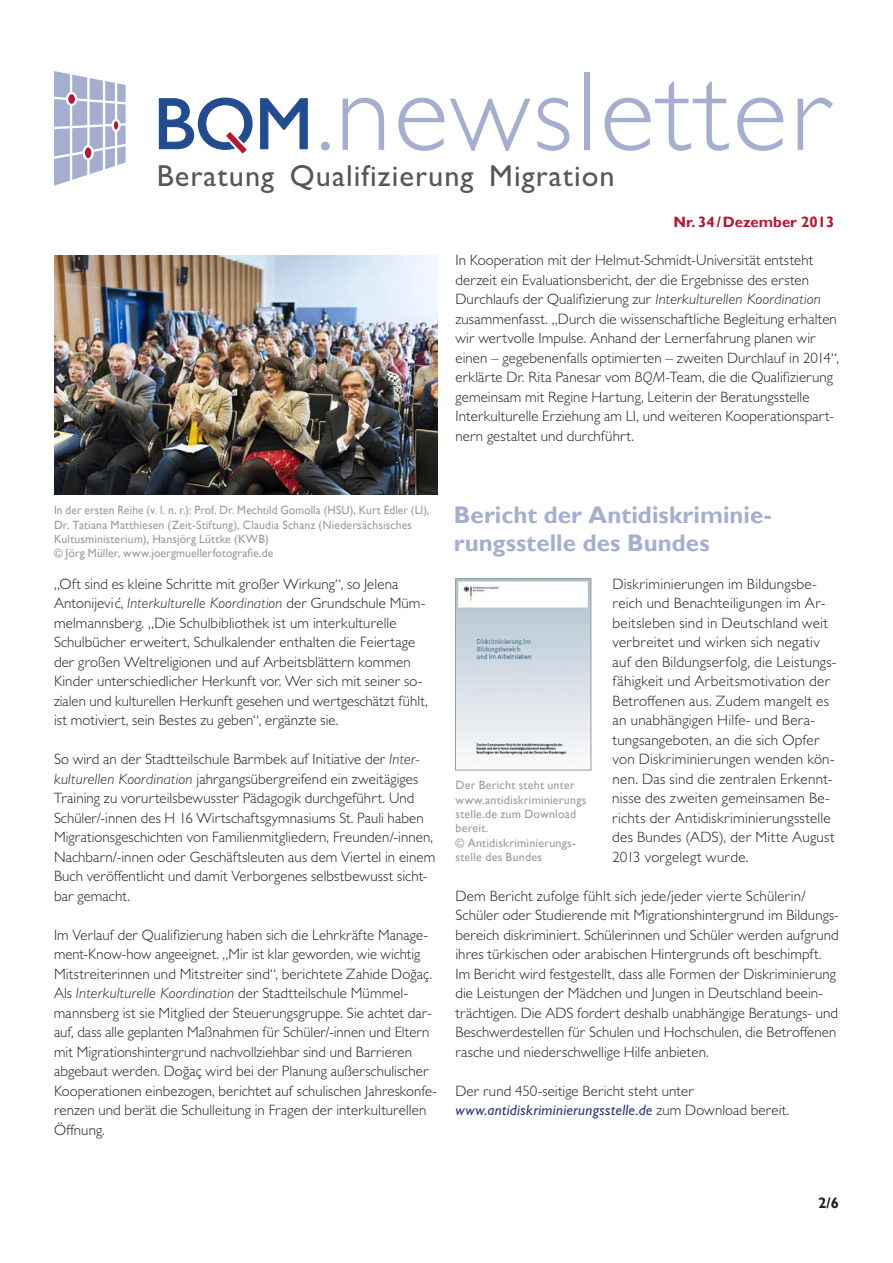
<style>
.page{position:relative;width:893px;height:1263px;background:#fff}
.page>*{position:absolute;margin:0;border:0;box-sizing:border-box;transform-origin:0 0}
.t1{font:300 113.85px "Gill Sans MT Std";letter-spacing:.025em;color:#a4aecf}
.t2{font:30.3px "Gill Sans";letter-spacing:.035em;color:#575757}
.t3{font:700 24px/28.5px "Gill Sans";color:#a4aecf}
.t4{font:300 15px/19.5px "Gill Sans MT Pro Cyr";letter-spacing:.005em;color:#222220}
.t5{font:700 15px "Gill Sans";color:#b61632}
.t6{font:700 15px "Gill Sans";color:#222220}
.t7{font:12px/14.4px "Gill Sans";letter-spacing:.015em;color:#9b9b9b;scale:.95 1}
.t8{font:12px/14.4px "Gill Sans";letter-spacing:.015em;color:#9b9b9b}
.s1{font-weight:500;font-size:75.15px}
.s2{font-style:italic}
.s3{font-weight:500;font-style:italic;color:#2f3880}
</style>
<div class="page">
<svg style="left:158px;top:97px;width:95px;height:57px"></svg>
<svg style="left:260px;top:98px;width:48px;height:52px"></svg>
<svg style="left:54px;top:71px;width:72px;height:115px"></svg>
<img style="left:54px;top:255px;width:383px;height:240px">
<img style="left:457px;top:580px;width:132px;height:178px">
<div style="left:455px;top:578px;width:136px;height:192px;border:1px solid #9b9b9b"></div>
<h1 class="t1" style="left:317px;top:43px;width:517px"><span class="s1">.</span>newsletter</h1>
<h2 class="t2" style="left:157px;top:158px;width:460px">Beratung Qualifizierung Migration</h2>
<p class="t5" style="left:674px;top:213px;width:162px">Nr. 34/Dezember 2013</p>
<p class="t4" style="left:455px;top:250px;width:385px">In Kooperation mit der Helmut-Schmidt-Universität entsteht derzeit ein Evaluationsbericht, der die Ergebnisse des ersten Durchlaufs der Qualifizierung zur <span class="s2">Interkulturellen Koordination </span>zusammenfasst. „Durch die wissenschaftliche Begleitung erhalten wir wertvolle Impulse. Anhand der Lernerfahrung planen wir einen – gegebenenfalls optimierten – zweiten Durchlauf in 2014“, erklärte Dr. Rita Panesar vom <span class="s2">BQM-</span>Team, die die Qualifizierung gemeinsam mit Regine Hartung, Leiterin der Beratungsstelle Interkulturelle Erziehung am LI, und weiteren Kooperationspart&shy;nern gestaltet und durchführt.</p>
<p class="t7" style="left:54px;top:503px;width:397px">In der ersten Reihe (v. l. n. r.): Prof. Dr. Mechtild Gomolla (HSU), Kurt Edler (LI), Dr. Tatiana Matthiesen (Zeit-Stiftung), Claudia Schanz (Niedersächsisches Kultusministerium), Hansjörg Lüttke (KWB)<br>© Jörg Müller, www.joergmuellerfotografie.de</p>
<p class="t4" style="left:54px;top:573px;width:375px">„Oft sind es kleine Schritte mit großer Wirkung“, so Jelena Antonijević, <span class="s2">Interkulturelle Koordination</span> der Grundschule Müm&shy;melmannsberg. „Die Schulbibliothek ist um interkulturelle Schulbücher erweitert, Schulkalender enthalten die Feiertage der großen Weltreligionen und auf Arbeitsblättern kommen Kinder unterschiedlicher Herkunft vor. Wer sich mit seiner so&shy;zialen und kulturellen Herkunft gesehen und wertgeschätzt fühlt, ist motiviert, sein Bestes zu geben“, ergänzte sie.</p>
<p class="t4" style="left:54px;top:749px;width:383px">So wird an der Stadtteilschule Barmbek auf Initiative der <span class="s2">Inter&shy;kulturellen Koordination</span> jahrgangsübergreifend ein zweitägiges Training zu vorurteilsbewusster Pädagogik durchgeführt. Und Schüler/-innen des H 16 Wirtschaftsgymnasiums St. Pauli haben Migrationsgeschichten von Familienmitgliedern, Freunden/-innen, Nachbarn/-innen oder Geschäftsleuten aus dem Viertel in einem Buch veröffentlicht und damit Verborgenes selbstbewusst sicht&shy;bar gemacht.</p>
<p class="t4" style="left:54px;top:924px;width:385px">Im Verlauf der Qualifizierung haben sich die Lehrkräfte Manage&shy;ment-Know-how angeeignet. „Mir ist klar geworden, wie wichtig Mitstreiterinnen und Mitstreiter sind“, berichtete Zahide Doğaç.<br>Als <span class="s2">Interkulturelle Koordination</span> der Stadtteilschule Mümmel&shy;mannsberg ist sie Mitglied der Steuerungsgruppe. Sie achtet dar&shy;auf, dass alle geplanten Maßnahmen für Schüler/-innen und Eltern mit Migrationshintergrund nachvollziehbar sind und Barrieren abgebaut werden. Doğaç wird bei der Planung außerschulischer Kooperationen einbezogen, berichtet auf schulischen Jahreskonfe&shy;renzen und berät die Schulleitung in Fragen der interkulturellen Öffnung.</p>
<h3 class="t3" style="left:454px;top:501px;width:320px">Bericht der Antidiskriminie&shy;rungsstelle des Bundes</h3>
<p class="t4" style="left:612px;top:573px;width:226px">Diskriminierungen im Bildungsbe&shy;reich und Benachteiligungen im Ar&shy;beitsleben sind in Deutschland weit verbreitet und wirken sich negativ auf den Bildungserfolg, die Leistungs&shy;fähigkeit und Arbeitsmotivation der Betroffenen aus. Zudem mangelt es an unabhängigen Hilfe- und Bera&shy;tungsangeboten, an die sich Opfer von Diskriminierungen wenden kön&shy;nen. Das sind die zentralen Erkennt&shy;nisse des zweiten gemeinsamen Be&shy;richts der Antidiskriminierungsstelle des Bundes (ADS), der Mitte August 2013 vorgelegt wurde.</p>
<p class="t4" style="left:455px;top:885px;width:385px">Dem Bericht zufolge fühlt sich jede/jeder vierte Schülerin/ Schüler oder Studierende mit Migrationshintergrund im Bildungs&shy;bereich diskriminiert. Schülerinnen und Schüler werden aufgrund ihres türkischen oder arabischen Hintergrunds oft beschimpft.<br>Im Bericht wird festgestellt, dass alle Formen der Diskriminierung die Leistungen der Mädchen und Jungen in Deutschland beein&shy;trächtigen. Die ADS fordert deshalb unabhängige Beratungs- und Beschwerdestellen für Schulen und Hochschulen, die Betroffenen rasche und niederschwellige Hilfe anbieten.</p>
<p class="t4" style="left:455px;top:1080px;width:335px">Der rund 450-seitige Bericht steht unter <span class="s3">www.antidiskriminierungsstelle.de</span> zum Download bereit.</p>
<p class="t8" style="left:455px;top:778px;width:132px">Der Bericht steht unter www.antidiskriminierungs stelle.de zum Download bereit.<br>© Antidiskriminierungs&shy;stelle des Bundes</p>
<p class="t6" style="left:818px;top:1193px;width:22px">2/6</p>
</div>
